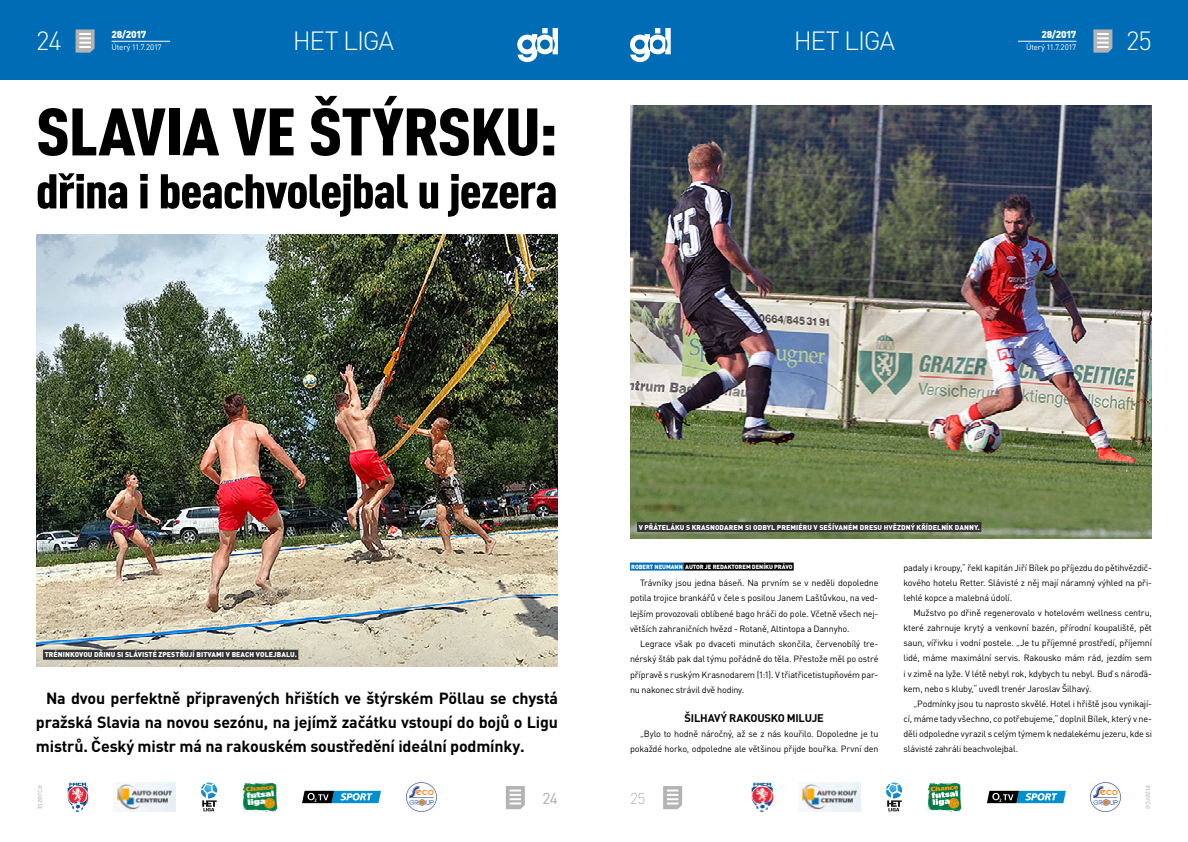
<style>
.page{position:relative;width:1188px;height:842px;background:#fff}
.page>*{position:absolute;margin:0;border:0;box-sizing:border-box;transform-origin:0 0}
.t1{font:900 condensed 66px "DIN Pro";letter-spacing:-.015em;color:#000;scale:1.1 1}
.t2{font:900 condensed 48px "DIN Pro";letter-spacing:-.025em;color:#000;scale:1.1 1}
.t3{font:300 26px "DIN Pro";letter-spacing:-.04em;color:#fff}
.t4{font:700 16px/24px "DIN Pro";letter-spacing:-.01em;color:#000;text-align:justify}
.t5{font:300 15.6px "DIN Pro";color:#b3b3b3}
.t6{font:700 11px "DIN Pro";letter-spacing:-.02em;color:#000}
.t7{font:900 10px "DIN Pro";letter-spacing:-.04em;color:#fff}
.t8{font:9px/15.1px "DIN Pro";letter-spacing:-.02em;color:#000;text-align:justify}
.t9{font:8px "DIN Pro";letter-spacing:-.03em;color:#fff}
.t10{font:8px "DIN Pro";letter-spacing:-.025em;color:#b3b3b3}
.t11{font:900 7px "DIN Pro";letter-spacing:.01em;color:#fff}
.t12{font:900 6px "DIN Pro";letter-spacing:-.01em;color:#fff}
</style>
<div class="page">
<div style="left:594px;top:0;width:594px;height:80px;background:#006cb5"></div>
<svg style="left:630px;top:28px;width:41px;height:34px"></svg>
<svg style="left:1093px;top:29px;width:19px;height:24px"></svg>
<div style="left:0;top:0;width:594px;height:80px;background:#006cb5"></div>
<svg style="left:517px;top:28px;width:41px;height:34px"></svg>
<svg style="left:76px;top:29px;width:19px;height:24px"></svg>
<svg style="left:663px;top:786px;width:19px;height:23px"></svg>
<svg style="left:506px;top:786px;width:19px;height:23px"></svg>
<img style="left:67px;top:782px;width:21px;height:30px">
<img style="left:113px;top:782px;width:62px;height:30px">
<img style="left:752px;top:782px;width:21px;height:30px">
<img style="left:243px;top:782px;width:34px;height:30px">
<img style="left:928px;top:782px;width:34px;height:30px">
<img style="left:798px;top:782px;width:62px;height:30px">
<img style="left:406px;top:782px;width:30px;height:30px">
<img style="left:1091px;top:782px;width:30px;height:30px">
<img style="left:200px;top:782px;width:18px;height:30px">
<img style="left:885px;top:782px;width:18px;height:30px">
<svg style="left:302px;top:791px;width:79px;height:12px"></svg>
<svg style="left:987px;top:791px;width:79px;height:12px"></svg>
<hr style="left:1018px;top:41px;width:58px;height:1px;background:#fff">
<hr style="left:112px;top:41px;width:58px;height:1px;background:#fff">
<img style="left:36px;top:234px;width:522px;height:433px">
<div style="left:43px;top:650px;width:255px;height:10px;background:#333"></div>
<img style="left:630px;top:105px;width:522px;height:434px">
<div style="left:637px;top:522px;width:344px;height:10px;background:#333"></div>
<div style="left:630px;top:563px;width:54px;height:8px;background:#006cb5"></div>
<div style="left:684px;top:563px;width:110px;height:8px;background:#000"></div>
<p class="t7" style="left:112px;top:28px;width:36px">28/2017</p>
<p class="t7" style="left:1042px;top:28px;width:36px">28/2017</p>
<h3 class="t3" style="left:293px;top:23px;width:103px">HET LIGA</h3>
<h3 class="t3" style="left:794px;top:23px;width:103px">HET LIGA</h3>
<p class="t9" style="left:1026px;top:42px;width:52px">Úterý 11.7.2017</p>
<h3 class="t3" style="left:36px;top:23px;width:27px">24</h3>
<h3 class="t3" style="left:1126px;top:23px;width:27px">25</h3>
<p class="t9" style="left:112px;top:42px;width:52px">Úterý 11.7.2017</p>
<h1 class="t1" style="left:36px;top:91px;width:476px">SLAVIA VE ŠTÝRSKU:</h1>
<h2 class="t2" style="left:36px;top:161px;width:476px">dřina i beachvolejbal u jezera</h2>
<p class="t11" style="left:45px;top:650px;width:254px">TRÉNINKOVOU DŘINU SI SLÁVISTÉ ZPESTŘUJÍ BITVAMI V BEACH VOLEJBALU.</p>
<h3 class="t4" style="left:36px;top:686px;width:524px;text-indent:10px">Na dvou perfektně připravených hřištích ve štýrském Pöllau se chystá pražská Slavia na novou sezónu, na jejímž začátku vstoupí do bojů o Ligu mistrů. Český mistr má na rakouském soustředění ideální podmínky.</h3>
<p class="t11" style="left:639px;top:522px;width:343px">V PŘÁTELÁKU S KRASNODAREM SI ODBYL PREMIÉRU V SEŠÍVANÉM DRESU HVĚZDNÝ KŘÍDELNÍK DANNY.</p>
<p class="t12" style="left:631px;top:563px;width:163px">ROBERT NEUMANN AUTOR JE REDAKTOREM DENÍKU PRÁVO</p>
<p class="t8" style="left:630px;top:575px;width:250px;text-indent:10px">Trávníky jsou jedna báseň. Na prvním se v neděli dopoledne potila trojice brankářů v čele s posilou Janem Laštůvkou, na ved&shy;lejším provozovali oblíbené bago hráči do pole. Včetně všech nej&shy;větších zahraničních hvězd - Rotaně, Altintopa a Dannyho.</p>
<p class="t8" style="left:630px;top:636px;width:250px;text-indent:10px">Legrace však po dvaceti minutách skončila, červenobílý tre&shy;nérský štáb pak dal týmu pořádně do těla. Přestože měl po ostré přípravě s ruským Krasnodarem (1:1). V třiatřicetistupňovém par&shy;nu nakonec strávil dvě hodiny.</p>
<p class="t6" style="left:685px;top:710px;width:141px">ŠILHAVÝ RAKOUSKO MILUJE</p>
<p class="t8" style="left:630px;top:726px;width:250px;text-align:right">„Bylo to hodně náročný, až se z nás kouřilo. Dopoledne je tu pokaždé horko, odpoledne ale většinou přijde bouřka. První den</p>
<p class="t8" style="left:904px;top:560px;width:250px">padaly i kroupy,“ řekl kapitán Jiří Bílek po příjezdu do pětihvězdič&shy;kového hotelu Retter. Slávisté z něj mají náramný výhled na při&shy;lehlé kopce a malebná údolí.</p>
<p class="t8" style="left:904px;top:605px;width:250px;text-indent:10px">Mužstvo po dřině regenerovalo v hotelovém wellness centru, které zahrnuje krytý a venkovní bazén, přírodní koupaliště, pět saun, vířivku i vodní postele. „Je tu příjemné prostředí, příjemní lidé, máme maximální servis. Rakousko mám rád, jezdím sem i v zimě na lyže. V létě nebyl rok, kdybych tu nebyl. Buď s nároďá&shy;kem, nebo s kluby,“ uvedl trenér Jaroslav Šilhavý.</p>
<p class="t8" style="left:904px;top:696px;width:250px;text-indent:10px">„Podmínky jsou tu naprosto skvělé. Hotel i hřiště jsou vynikají&shy;cí, máme tady všechno, co potřebujeme,“ doplnil Bílek, který v ne&shy;děli odpoledne vyrazil s celým týmem k nedalekému jezeru, kde si slávisté zahráli beachvolejbal.</p>
<p class="t10" style="left:34px;top:809px;width:26px;rotate:-90deg">inzerce</p>
<p class="t10" style="left:1154px;top:785px;width:26px;rotate:90deg">inzerce</p>
<h3 class="t5" style="left:542px;top:787px;width:17px">24</h3>
<h3 class="t5" style="left:630px;top:787px;width:17px">25</h3>
</div>
